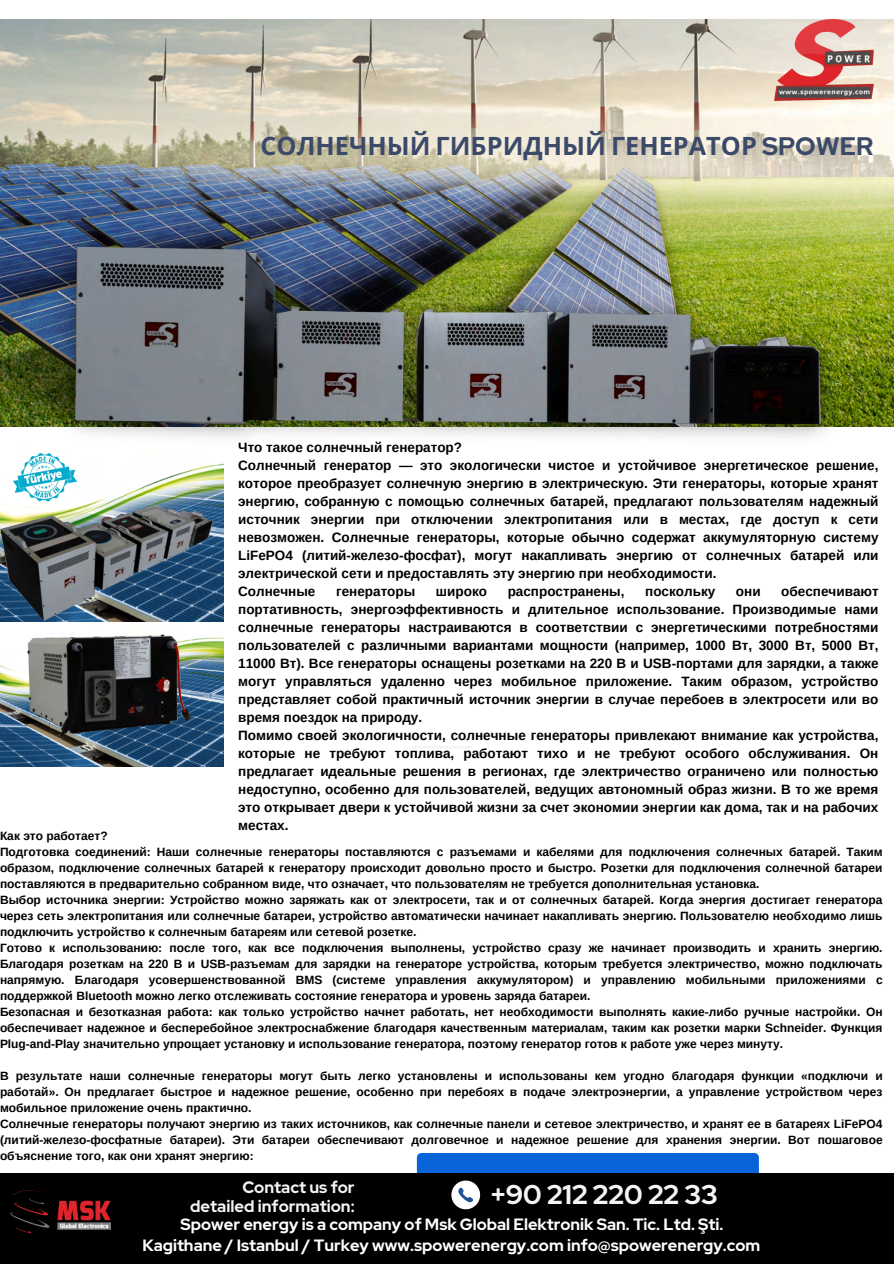
<style>
.page{position:relative;width:894px;height:1264px;background:#fff}
.page>*{position:absolute;margin:0;border:0;box-sizing:border-box;transform-origin:0 0}
.t1{font:700 27px "Red Hat Display";color:#f4f4f4}
.t2{font:700 25.35px "Noto Sans";color:#3c4a6a}
.t3{font:700 16.5px/19.2px "Red Hat Display";color:#f4f4f4;text-align:right}
.t4{font:700 16.35px "Red Hat Display";color:#fff}
.t5{font:700 13.5px/18px "Arimo";color:#000}
.t6{font:700 12px/16px "Arimo";color:#000;text-align:justify}
.s1{font-family:"Red Hat Display"}
</style>
<div class="page">
<hr style="left:412px;top:746px;width:59px;height:2px;background:#f4f4f4">
<img style="left:0;top:19px;width:893px;height:205px">
<img style="left:97px;top:463px;width:126px;height:158px">
<img style="left:13px;top:452px;width:65px;height:49px">
<img style="left:774px;top:19px;width:99px;height:81px">
<img style="left:0;top:224px;width:893px;height:214px">
<img style="left:0;top:637px;width:223px;height:130px">
<img style="left:0;top:501px;width:218px;height:121px">
<img style="left:14px;top:634px;width:184px;height:116px">
<div style="left:417px;top:1152px;width:341px;height:105px;background:#0964da;border-radius:4px"></div>
<div style="left:0;top:1173px;width:893px;height:90px;background:#000"></div>
<svg style="left:451px;top:1180px;width:29px;height:29px"></svg>
<img style="left:10px;top:1190px;width:101px;height:42px">
<p class="t2" style="left:260px;top:127px;width:614px">СОЛНЕЧНЫЙ ГИБРИДНЫЙ ГЕНЕРАТОР <span class="s1">SPOWER</span></p>
<p class="t5" style="left:238px;top:438px;width:641px">Что такое солнечный генератор?<br>Солнечный генератор — это экологически чистое и устойчивое энергетическое решение, которое преобразует солнечную энергию в электрическую. Эти генераторы, которые хранят энергию, собранную с помощью солнечных батарей, предлагают пользователям надежный источник энергии при отключении электропитания или в местах, где доступ к сети невозможен. Солнечные генераторы, которые обычно содержат аккумуляторную систему LiFePO4 (литий-железо-фосфат), могут накапливать энергию от солнечных батарей или электрической сети и предоставлять эту энергию при необходимости.<br>Солнечные</p>
<p class="t5" style="left:238px;top:582px;width:641px;text-indent:543px">обеспечивают портативность, энергоэффективность и длительное использование. Производимые нами солнечные генераторы настраиваются в соответствии с энергетическими потребностями пользователей с различными вариантами мощности (например, 1000 Вт, 3000 Вт, 5000 Вт, 11000 Вт). Все генераторы оснащены розетками на 220 В и USB-портами для зарядки, а также могут управляться удаленно через мобильное приложение. Таким образом, устройство представляет собой практичный источник энергии в случае перебоев в электросети или во время поездок на природу.<br>Помимо своей экологичности, солнечные генераторы привлекают внимание как устройства, которые не требуют топлива, работают тихо и не требуют особого обслуживания. Он предлагает идеальные решения в регионах, где электричество ограничено или полностью недоступно, особенно для пользователей, ведущих автономный образ жизни. В то же время это открывает двери к устойчивой жизни за счет экономии энергии как дома, так и на рабочих местах.</p>
<p class="t5" style="left:336px;top:582px;width:81px">генераторы</p>
<p class="t5" style="left:436px;top:582px;width:52px">широко</p>
<p class="t5" style="left:507px;top:582px;width:118px">распространены,</p>
<p class="t5" style="left:645px;top:582px;width:71px">поскольку</p>
<p class="t5" style="left:735px;top:582px;width:26px">они</p>
<p class="t6" style="left:0;top:828px;width:109px">Как это работает?</p>
<p class="t6" style="left:0;top:844px;width:883px">Подготовка соединений: Наши солнечные генераторы поставляются с разъемами и кабелями для подключения солнечных батарей. Таким образом, подключение солнечных батарей к генератору происходит довольно просто и быстро. Розетки для подключения солнечной батареи поставляются в предварительно собранном виде, что означает, что пользователям не требуется дополнительная установка.</p>
<p class="t6" style="left:0;top:892px;width:883px">Выбор источника энергии: Устройство можно заряжать как от электросети, так и от солнечных батарей. Когда энергия достигает генератора через сеть электропитания или солнечные батареи, устройство автоматически начинает накапливать энергию. Пользователю необходимо лишь подключить устройство к солнечным батареям или сетевой розетке.</p>
<p class="t6" style="left:0;top:940px;width:884px">Готово к использованию: после того, как все подключения выполнены, устройство сразу же начинает производить и хранить энергию.<br>Благодаря розеткам на 220 В и USB-разъемам для зарядки на генераторе устройства, которым требуется электричество, можно подключать напрямую. Благодаря усовершенствованной BMS (системе управления аккумулятором) и управлению мобильными приложениями с поддержкой Bluetooth можно легко отслеживать состояние генератора и уровень заряда батареи.</p>
<p class="t6" style="left:0;top:1004px;width:883px">Безопасная и безотказная работа: как только устройство начнет работать, нет необходимости выполнять какие-либо ручные настройки. Он обеспечивает надежное и бесперебойное электроснабжение благодаря качественным материалам, таким как розетки марки Schneider. Функция Plug-and-Play значительно упрощает установку и использование генератора, поэтому генератор готов к работе уже через минуту.</p>
<p class="t6" style="left:0;top:1068px;width:883px">В результате наши солнечные генераторы могут быть легко установлены и использованы кем угодно благодаря функции «подключи и работай». Он предлагает быстрое и надежное решение, особенно при перебоях в подаче электроэнергии, а управление устройством через мобильное приложение очень практично.</p>
<p class="t6" style="left:0;top:1116px;width:883px">Солнечные генераторы получают энергию из таких источников, как солнечные панели и сетевое электричество, и хранят ее в батареях LiFePO4 (литий-железо-фосфатные батареи). Эти батареи обеспечивают долговечное и надежное решение для хранения энергии. Вот пошаговое объяснение того, как они хранят энергию:</p>
<p class="t3" style="left:190px;top:1177px;width:166px">Contact us for detailed information:</p>
<p class="t4" style="left:142px;top:1234px;width:619px">Kagithane / Istanbul / Turkey www.spowerenergy.com info@spowerenergy.com</p>
<p class="t1" style="left:491px;top:1176px;width:228px">+90 212 220 22 33</p>
<h3 class="t4" style="left:180px;top:1212px;width:544px">Spower energy is a company of Msk Global Elektronik San. Tic. Ltd. Şti.</h3>
</div>
